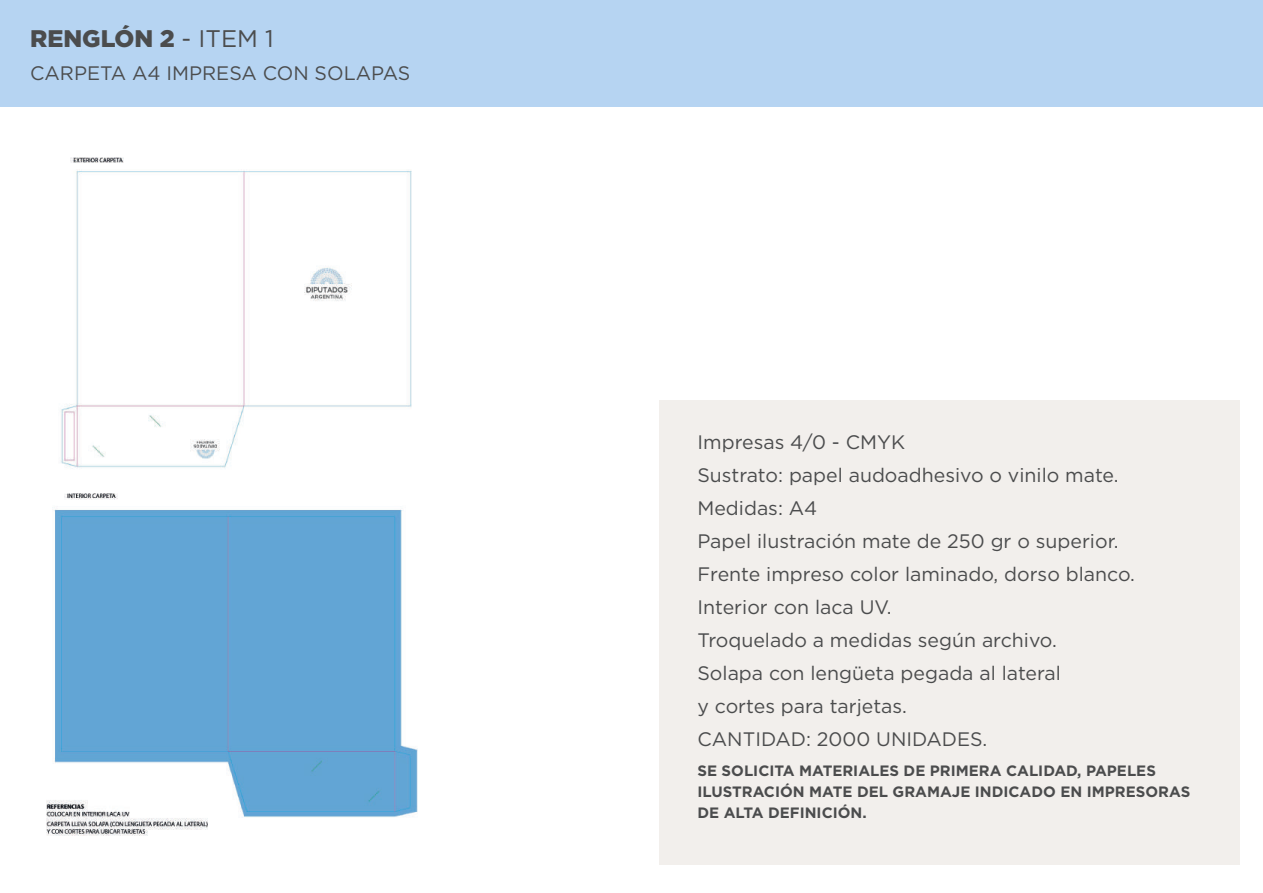
<style>
.page{position:relative;width:1263px;height:893px;background:#fff}
.page>*{position:absolute;margin:0;border:0;box-sizing:border-box;transform-origin:0 0}
.t1{font:900 24px "Gotham";color:#4b4c4d}
.t2{font:19.5px/33px "Gotham";color:#4b4c4d}
.t3{font:700 15px/21px "Gotham";color:#4b4c4d}
.s1{font-weight:400}
</style>
<div class="page">
<div style="left:659px;top:401px;width:580px;height:464px;background:#f2efec"></div>
<div style="left:0;top:0;width:1263px;height:106px;background:#b6d4f2"></div>
<img style="left:46px;top:157px;width:372px;height:679px">
<p class="t1" style="left:30px;top:22px;width:245px">RENGLÓN 2 <span class="s1">- ITEM 1</span></p>
<p class="t2" style="left:30px;top:56px;width:382px">CARPETA A4 IMPRESA CON SOLAPAS</p>
<p class="t2" style="left:697px;top:425px;width:439px">Impresas 4/0 - CMYK<br>Sustrato: papel audoadhesivo o vinilo mate.<br>Medidas: A4<br>Papel ilustración mate de 250 gr o superior.<br>Frente impreso color laminado, dorso blanco.<br>Interior con laca UV.<br>Troquelado a medidas según archivo.<br>Solapa con lengüeta pegada al lateral<br>y cortes para tarjetas.<br>CANTIDAD: 2000 UNIDADES.</p>
<p class="t3" style="left:697px;top:760px;width:494px">SE SOLICITA MATERIALES DE PRIMERA CALIDAD, PAPELES<br>ILUSTRACIÓN MATE DEL GRAMAJE INDICADO EN IMPRESORAS<br>DE ALTA DEFINICIÓN.</p>
</div>
